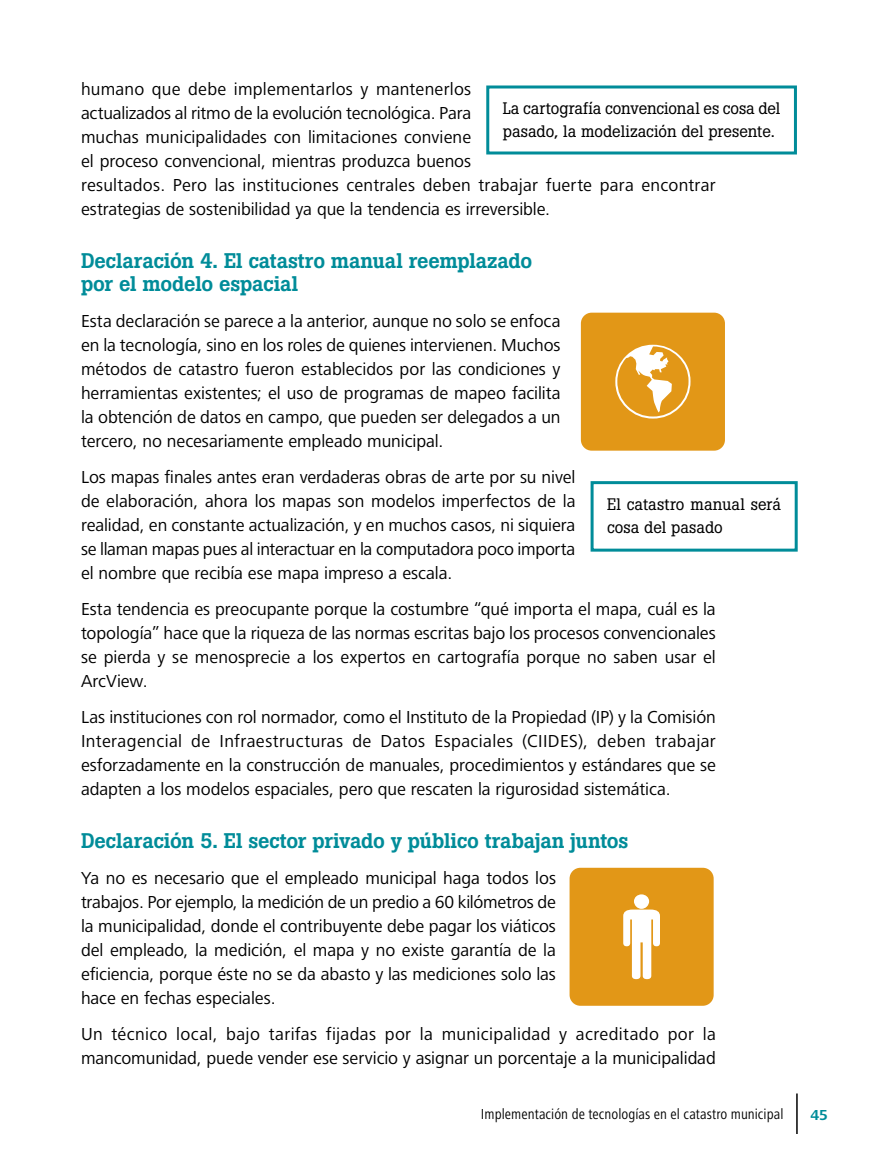
<style>
.page{position:relative;width:878px;height:1161px;background:#fff}
.page>*{position:absolute;margin:0;border:0;box-sizing:border-box;transform-origin:0 0}
.t1{font:500 21px/23.1px "Boton";letter-spacing:-.01em;color:#008c99}
.t2{font:18px/24px "Frutiger Next LT";color:#000;text-align:justify}
.t3{font:16.5px/22.5px "Boton";color:#000}
.t4{font:condensed 15px "Frutiger Next LT";color:#000}
.t5{font:700 15px "Frutiger Next LT";color:#008c99}
</style>
<div class="page">
<hr style="left:796px;top:1094px;width:1px;height:40px;background:#000">
<div style="left:590px;top:481px;width:207px;height:71px;border:3px solid #008c99"></div>
<div style="left:486px;top:86px;width:310px;height:68px;border:3px solid #008c99"></div>
<div style="left:581px;top:313px;width:144px;height:138px;background:#e29717;border-radius:11px"></div>
<svg style="left:615px;top:345px;width:75px;height:74px"></svg>
<div style="left:569px;top:868px;width:144px;height:138px;background:#e29717;border-radius:11px"></div>
<svg style="left:623px;top:894px;width:37px;height:85px"></svg>
<p class="t2" style="left:81px;top:77px;width:636px;text-align:left">humano que debe implementarlos y mantenerlos<br>actualizados al ritmo de la evolución tecnológica. Para<br>muchas municipalidades con limitaciones conviene<br>el proceso convencional, mientras produzca buenos<br>resultados. Pero las instituciones centrales deben trabajar fuerte para encontrar estrategias de sostenibilidad ya que la tendencia es irreversible.</p>
<p class="t1" style="left:81px;top:249px;width:453px">Declaración 4. El catastro manual reemplazado por el modelo espacial</p>
<p class="t2" style="left:81px;top:309px;width:481px">Esta declaración se parece a la anterior, aunque no solo se enfoca en la tecnología, sino en los roles de quienes intervienen. Muchos métodos de catastro fueron establecidos por las condiciones y herramientas existentes; el uso de programas de mapeo facilita la obtención de datos en campo, que pueden ser delegados a un tercero, no necesariamente empleado municipal.</p>
<p class="t2" style="left:81px;top:465px;width:496px">Los mapas finales antes eran verdaderas obras de arte por su nivel de elaboración, ahora los mapas son modelos imperfectos de la realidad, en constante actualización, y en muchos casos, ni siquiera se llaman mapas pues al interactuar en la computadora poco importa el nombre que recibía ese mapa impreso a escala.</p>
<p class="t2" style="left:81px;top:597px;width:636px">Esta tendencia es preocupante porque la costumbre “qué importa el mapa, cuál es la topología” hace que la riqueza de las normas escritas bajo los procesos convencionales se pierda y se menosprecie a los expertos en cartografía porque no saben usar el ArcView.</p>
<p class="t2" style="left:81px;top:705px;width:636px">Las instituciones con rol normador, como el Instituto de la Propiedad (IP) y la Comisión Interagencial de Infraestructuras de Datos Espaciales (CIIDES), deben trabajar esforzadamente en la construcción de manuales, procedimientos y estándares que se adapten a los modelos espaciales, pero que rescaten la rigurosidad sistemática.</p>
<p class="t1" style="left:81px;top:829px;width:549px">Declaración 5. El sector privado y público trabajan juntos</p>
<p class="t2" style="left:81px;top:866px;width:476px">Ya no es necesario que el empleado municipal haga todos los trabajos. Por ejemplo, la medición de un predio a 60 kilómetros de la municipalidad, donde el contribuyente debe pagar los viáticos del empleado, la medición, el mapa y no existe garantía de la eficiencia, porque éste no se da abasto y las mediciones solo las hace en fechas especiales.</p>
<p class="t2" style="left:81px;top:1022px;width:636px">Un técnico local, bajo tarifas fijadas por la municipalidad y acreditado por la mancomunidad, puede vender ese servicio y asignar un porcentaje a la municipalidad</p>
<p class="t3" style="left:502px;top:97px;width:279px">La cartografía convencional es cosa del pasado, la modelización del presente.</p>
<p class="t3" style="left:607px;top:493px;width:175px">El catastro manual será cosa del pasado</p>
<p class="t4" style="left:481px;top:1106px;width:304px">Implementación de tecnologías en el catastro municipal</p>
<p class="t5" style="left:810px;top:1106px;width:19px">45</p>
</div>
